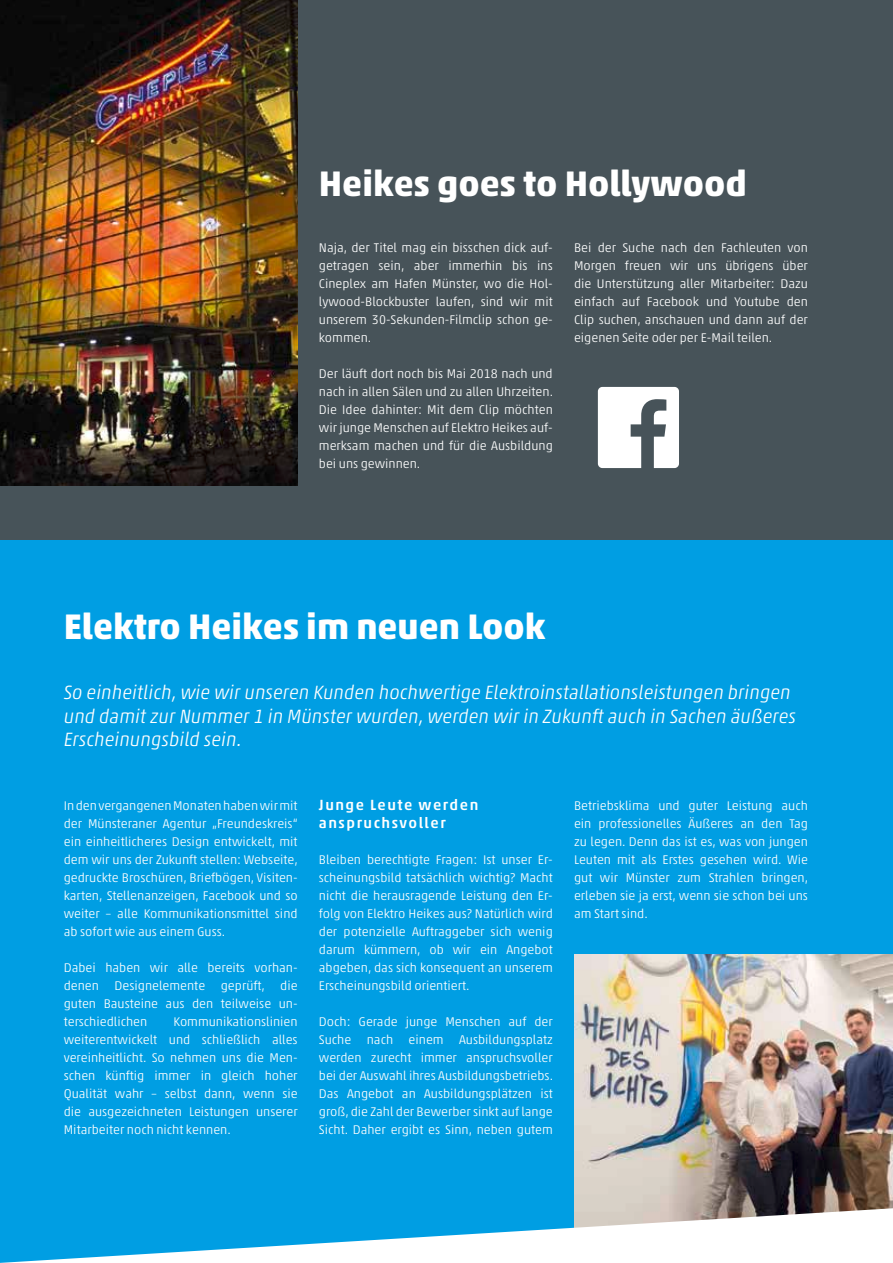
<style>
.page{position:relative;width:893px;height:1263px;background:#fff}
.page>*{position:absolute;margin:0;border:0;box-sizing:border-box;transform-origin:0 0}
.t1{font:700 36px "Akko Std";color:#fff}
.t2{font:italic 300 19.5px/23.4px "Akko Std";color:#fff}
.t3{font:500 15px/18px "Akko Std";letter-spacing:.1em;color:#fff}
.t4{font:300 12.75px/18px "Akko Std";color:#fff;text-align:justify}
</style>
<div class="page">
<div style="left:0;top:0;width:893px;height:540px;background:#475359"></div>
<div style="left:0;top:540px;width:893px;height:723px;background:#009ee3"></div>
<svg style="left:598px;top:387px;width:81px;height:81px"></svg>
<img style="left:0;top:0;width:298px;height:485px">
<img style="left:574px;top:954px;width:319px;height:254px">
<svg style="left:0;top:1208px;width:893px;height:55px"></svg>
<h1 class="t1" style="left:319px;top:161px;width:430px">Heikes goes to Hollywood</h1>
<p class="t4" style="left:319px;top:239px;width:235px">Naja, der Titel mag ein bisschen dick auf&shy;getragen sein, aber immerhin bis ins Cineplex am Hafen Münster, wo die Hol&shy;lywood-Blockbuster laufen, sind wir mit unserem 30-Sekunden-Filmclip schon ge&shy;kommen.</p>
<p class="t4" style="left:319px;top:365px;width:236px">Der läuft dort noch bis Mai 2018 nach und nach in allen Sälen und zu allen Uhrzeiten.<br>Die Idee dahinter: Mit dem Clip möchten wir junge Menschen auf Elektro Heikes auf&shy;merksam machen und für die Ausbildung bei uns gewinnen.</p>
<p class="t4" style="left:574px;top:239px;width:235px">Bei der Suche nach den Fachleuten von Morgen freuen wir uns übrigens über die Unterstützung aller Mitarbeiter: Dazu einfach auf Facebook und Youtube den Clip suchen, anschauen und dann auf der eigenen Seite oder per E-Mail teilen.</p>
<h1 class="t1" style="left:64px;top:604px;width:483px">Elektro Heikes im neuen Look</h1>
<h2 class="t2" style="left:64px;top:681px;width:734px">So einheitlich, wie wir unseren Kunden hochwertige Elektroinstallationsleistungen bringen und damit zur Nummer 1 in Münster wurden, werden wir in Zukunft auch in Sachen äußeres<br>Erscheinungsbild sein.</h2>
<p class="t4" style="left:64px;top:797px;width:236px">In den vergangenen Monaten haben wir mit der Münsteraner Agentur „Freundeskreis“ ein einheitlicheres Design entwickelt, mit dem wir uns der Zukunft stellen: Webseite, gedruckte Broschüren, Briefbögen, Visiten&shy;karten, Stellenanzeigen, Facebook und so weiter – alle Kommunikationsmittel sind ab sofort wie aus einem Guss.</p>
<p class="t4" style="left:64px;top:959px;width:235px">Dabei haben wir alle bereits vorhan&shy;denen Designelemente geprüft, die guten Bausteine aus den teilweise un&shy;terschiedlichen</p>
<p class="t4" style="left:64px;top:1013px;width:235px;text-indent:110px">Kommunikationslinien weiterentwickelt und schließlich alles vereinheitlicht. So nehmen uns die Men&shy;schen künftig immer in gleich hoher Qualität wahr – selbst dann, wenn sie die ausgezeichneten Leistungen unserer Mitarbeiter noch nicht kennen.</p>
<p class="t3" style="left:319px;top:796px;width:161px">Junge Leute werden anspruchsvoller</p>
<p class="t4" style="left:319px;top:851px;width:235px">Bleiben berechtigte Fragen: Ist unser Er&shy;scheinungsbild tatsächlich wichtig? Macht nicht die herausragende Leistung den Er&shy;folg von Elektro Heikes aus? Natürlich wird der potenzielle Auftraggeber sich wenig darum kümmern, ob wir ein Angebot abgeben, das sich konsequent an unserem Erscheinungsbild orientiert.</p>
<p class="t4" style="left:319px;top:1013px;width:236px">Doch: Gerade junge Menschen auf der Suche nach einem Ausbildungsplatz werden zurecht immer anspruchsvoller bei der Auswahl ihres Ausbildungsbetriebs.<br>Das Angebot an Ausbildungsplätzen ist groß, die Zahl der Bewerber sinkt auf lange Sicht. Daher ergibt es Sinn, neben gutem</p>
<p class="t4" style="left:574px;top:797px;width:236px">Betriebsklima und guter Leistung auch ein professionelles Äußeres an den Tag zu legen. Denn das ist es, was von jungen Leuten mit als Erstes gesehen wird. Wie gut wir Münster zum Strahlen bringen, erleben sie ja erst, wenn sie schon bei uns am Start sind.</p>
</div>
